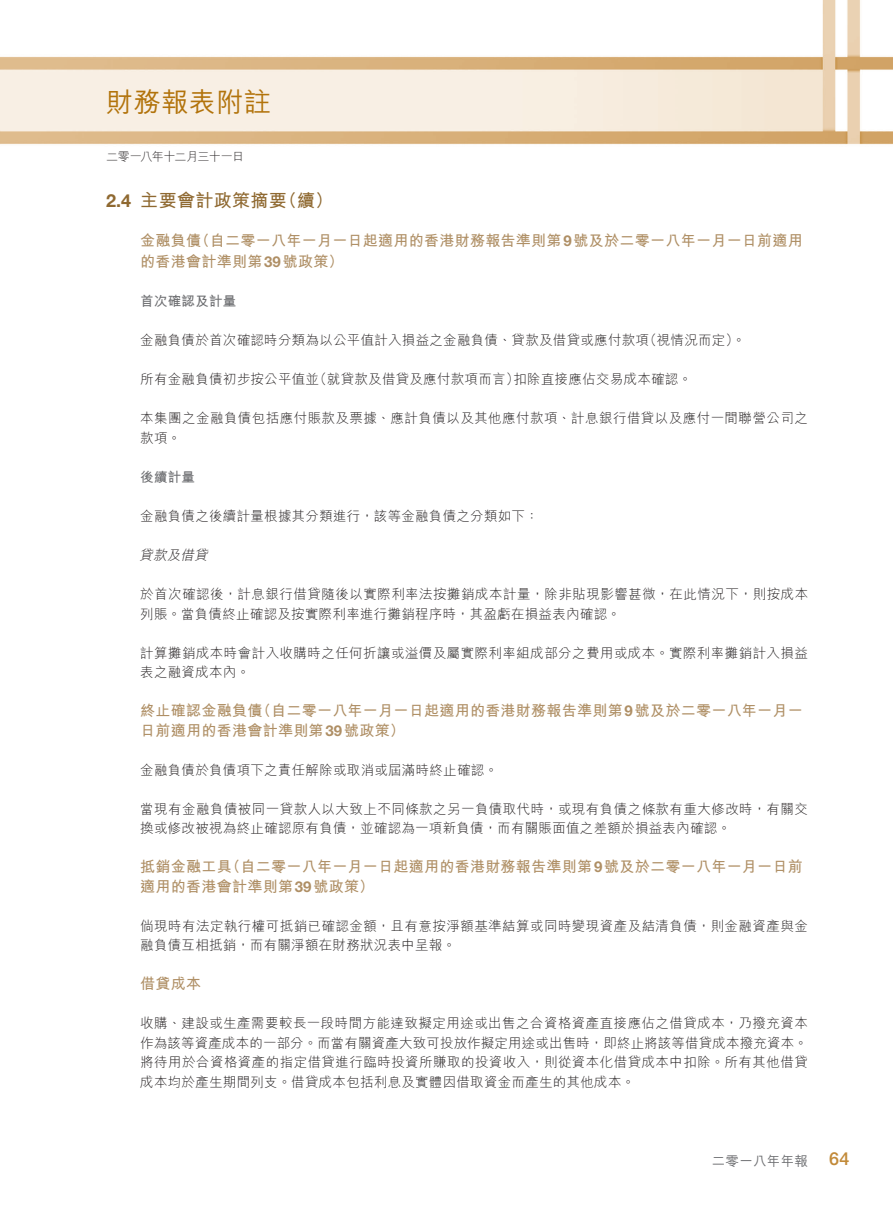
<style>
.page{position:relative;width:893px;height:1212px;background:#fff}
.page>*{position:absolute;margin:0;border:0;box-sizing:border-box;transform-origin:0 0}
.t1{font:500 27px "M Hei HK";letter-spacing:.02em;color:#b2730b}
._01_H1{font:700 18px "M Hei HK";letter-spacing:.02em;color:#8f6931}
._01_H1-2{font:700 18px "Helvetica Neue LT Std";color:#8f6931}
.t2{font:500 18px "Helvetica Neue LT Std";color:#c28a39}
._02_H2{font:700 15px/19.5px "M Hei HK";letter-spacing:.02em;color:#af8f65}
._00_txt{font:300 13.5px/19.5px "M Hei HK";letter-spacing:.02em;color:#231f20}
._03_H3{font:700 13.5px "M Hei HK";letter-spacing:.02em;color:#6c6d70}
.t3{font:500 13.5px "M Hei HK";letter-spacing:.02em;color:#6c6d70}
._04_H4{font:italic 300 13.5px "M Hei HK";color:#231f20}
.t4{font:300 12px "M Hei HK";letter-spacing:-.05em;color:#231f20}
.s1{font-family:"Helvetica Neue LT Std"}
</style>
<div class="page">
<img style="left:0;top:0;width:893px;height:145px">
<h1 class="t1" style="left:106px;top:83px;width:166px">財務報表附註</h1>
<p class="t4" style="left:106px;top:150px;width:139px">二零一八年十二月三十一日</p>
<p class="_01_H1-2" style="left:106px;top:190px;width:27px">2.4</p>
<p class="_01_H1" style="left:140px;top:188px;width:148px">主要會計政策摘要</p>
<p class="_01_H1" style="left:279px;top:188px;width:55px">（續(</p>
<p class="_02_H2" style="left:140px;top:229px;width:205px;line-height:21px">金融負債<br>的香港會計準則第<span class="s1">39</span>號政策(</p>
<p class="_03_H3" style="left:140px;top:292px;width:98px">首次確認及計量</p>
<p class="_02_H2" style="left:195px;top:230px;width:609px">（自二零一八年一月一日起適用的香港財務報告準則第<span class="s1">9</span>號及於二零一八年一月一日前適用</p>
<p class="_00_txt" style="left:140px;top:331px;width:510px">金融負債於首次確認時分類為以公平值計入損益之金融負債、貸款及借貸或應付款項</p>
<p class="_00_txt" style="left:513px;top:370px;width:180px">扣除直接應佔交易成本確認。</p>
<p class="_00_txt" style="left:643px;top:331px;width:104px">（視情況而定。(</p>
<p class="_00_txt" style="left:313px;top:370px;width:207px">（就貸款及借貸及應付款項而言）</p>
<p class="_00_txt" style="left:140px;top:370px;width:180px">所有金融負債初步按公平值並</p>
<p class="_00_txt" style="left:140px;top:409px;width:669px">本集團之金融負債包括應付賬款及票據、應計負債以及其他應付款項、計息銀行借貸以及應付一間聯營公司之款項。</p>
<p class="_03_H3" style="left:140px;top:467px;width:56px">後續計量</p>
<p class="_00_txt" style="left:140px;top:506px;width:400px">金融負債之後續計量根據其分類進行，該等金融負債之分類如下：</p>
<p class="_04_H4" style="left:139px;top:548px;width:73px">貸款及借貸</p>
<p class="_00_txt" style="left:140px;top:584px;width:669px">於首次確認後，計息銀行借貸隨後以實際利率法按攤銷成本計量，除非貼現影響甚微，在此情況下，則按成本列賬。當負債終止確認及按實際利率進行攤銷程序時，其盈虧在損益表內確認。</p>
<p class="_00_txt" style="left:140px;top:643px;width:669px">計算攤銷成本時會計入收購時之任何折讓或溢價及屬實際利率組成部分之費用或成本。實際利率攤銷計入損益表之融資成本內。</p>
<p class="_02_H2" style="left:256px;top:699px;width:548px">（自二零一八年一月一日起適用的香港財務報告準則第<span class="s1">9</span>號及於二零一八年一月一</p>
<p class="_02_H2" style="left:140px;top:699px;width:266px">終止確認金融負債<br>日前適用的香港會計準則第<span class="s1">39</span>號政策(</p>
<p class="_00_txt" style="left:140px;top:760px;width:359px">金融負債於負債項下之責任解除或取消或屆滿時終止確認。</p>
<p class="_00_txt" style="left:140px;top:799px;width:669px">當現有金融負債被同一貸款人以大致上不同條款之另一負債取代時，或現有負債之條款有重大修改時，有關交換或修改被視為終止確認原有負債，並確認為一項新負債，而有關賬面值之差額於損益表內確認。</p>
<p class="_02_H2" style="left:226px;top:855px;width:579px">（自二零一八年一月一日起適用的香港財務報告準則第<span class="s1">9</span>號及於二零一八年一月一日前</p>
<p class="_02_H2" style="left:140px;top:855px;width:235px">抵銷金融工具<br>適用的香港會計準則第<span class="s1">39</span>號政策(</p>
<p class="_00_txt" style="left:140px;top:916px;width:669px">倘現時有法定執行權可抵銷已確認金額，且有意按淨額基準結算或同時變現資產及結清負債，則金融資產與金融負債互相抵銷，而有關淨額在財務狀況表中呈報。</p>
<p class="_02_H2" style="left:140px;top:972px;width:62px">借貸成本</p>
<p class="_00_txt" style="left:140px;top:1013px;width:669px;text-align:justify">收購、建設或生產需要較長一段時間方能達致擬定用途或出售之合資格資產直接應佔之借貸成本，乃撥充資本作為該等資產成本的一部分。而當有關資產大致可投放作擬定用途或出售時，即終止將該等借貸成本撥充資本。將待用於合資格資產的指定借貸進行臨時投資所賺取的投資收入，則從資本化借貸成本中扣除。所有其他借貸成本均於產生期間列支。借貸成本包括利息及實體因借取資金而產生的其他成本。</p>
<p class="t3" style="left:712px;top:1151px;width:98px">二零一八年年報</p>
<h2 class="t2" style="left:829px;top:1148px;width:22px">64</h2>
</div>
